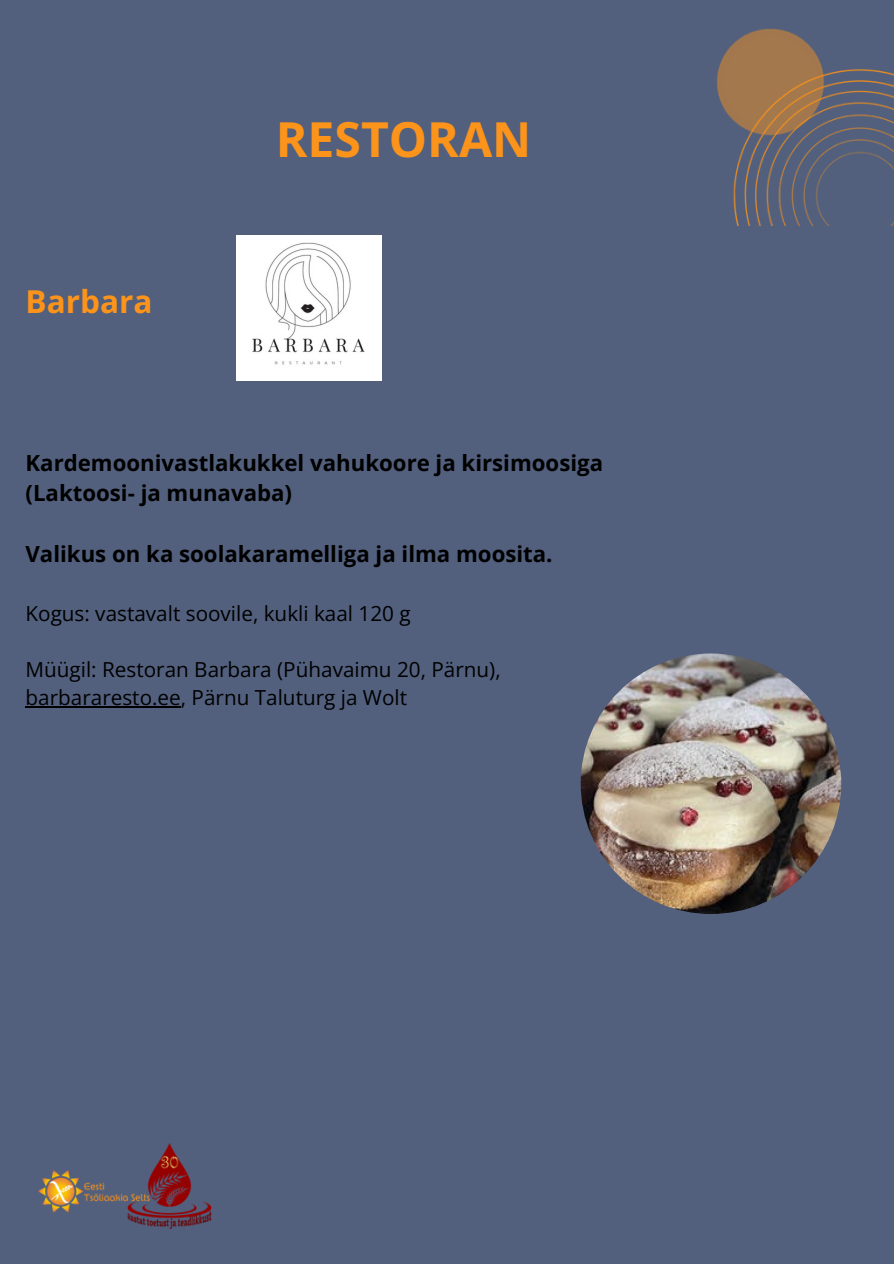
<style>
.page{position:relative;width:894px;height:1264px;background:#fff}
.page>*{position:absolute;margin:0;border:0;box-sizing:border-box;transform-origin:0 0}
.t1{font:700 48.15px "Open Sans";color:#fc931a}
.t2{font:700 31.5px "Open Sans";color:#fc931a}
.t3{font:700 22.2px/30.5px "Open Sans";color:#000}
.t4{font:20.7px/28.2px "Open Sans";color:#000}
</style>
<div class="page">
<div style="left:0;top:0;width:893px;height:1263px;background:#52607e"></div>
<img style="left:733px;top:173px;width:160px;height:52px">
<img style="left:717px;top:28px;width:176px;height:145px">
<img style="left:580px;top:653px;width:261px;height:261px">
<img style="left:237px;top:235px;width:144px;height:145px">
<hr style="left:26px;top:706px;width:155px;height:1px;background:#000">
<img style="left:38px;top:1143px;width:174px;height:85px">
<h2 class="t2" style="left:26px;top:279px;width:128px">Barbara</h2>
<h1 class="t1" style="left:276px;top:105px;width:257px">RESTORAN</h1>
<p class="t3" style="left:26px;top:447px;width:579px">Kardemoonivastlakukkel vahukoore ja kirsimoosiga (Laktoosi- ja munavaba)</p>
<p class="t3" style="left:26px;top:538px;width:528px">Valikus on ka soolakaramelliga ja ilma moosita.</p>
<p class="t4" style="left:26px;top:598px;width:386px">Kogus: vastavalt soovile, kukli kaal 120 g</p>
<p class="t4" style="left:26px;top:655px;width:476px">Müügil: Restoran Barbara (Pühavaimu 20, Pärnu), barbararesto.ee, Pärnu Taluturg ja Wolt</p>
</div>
